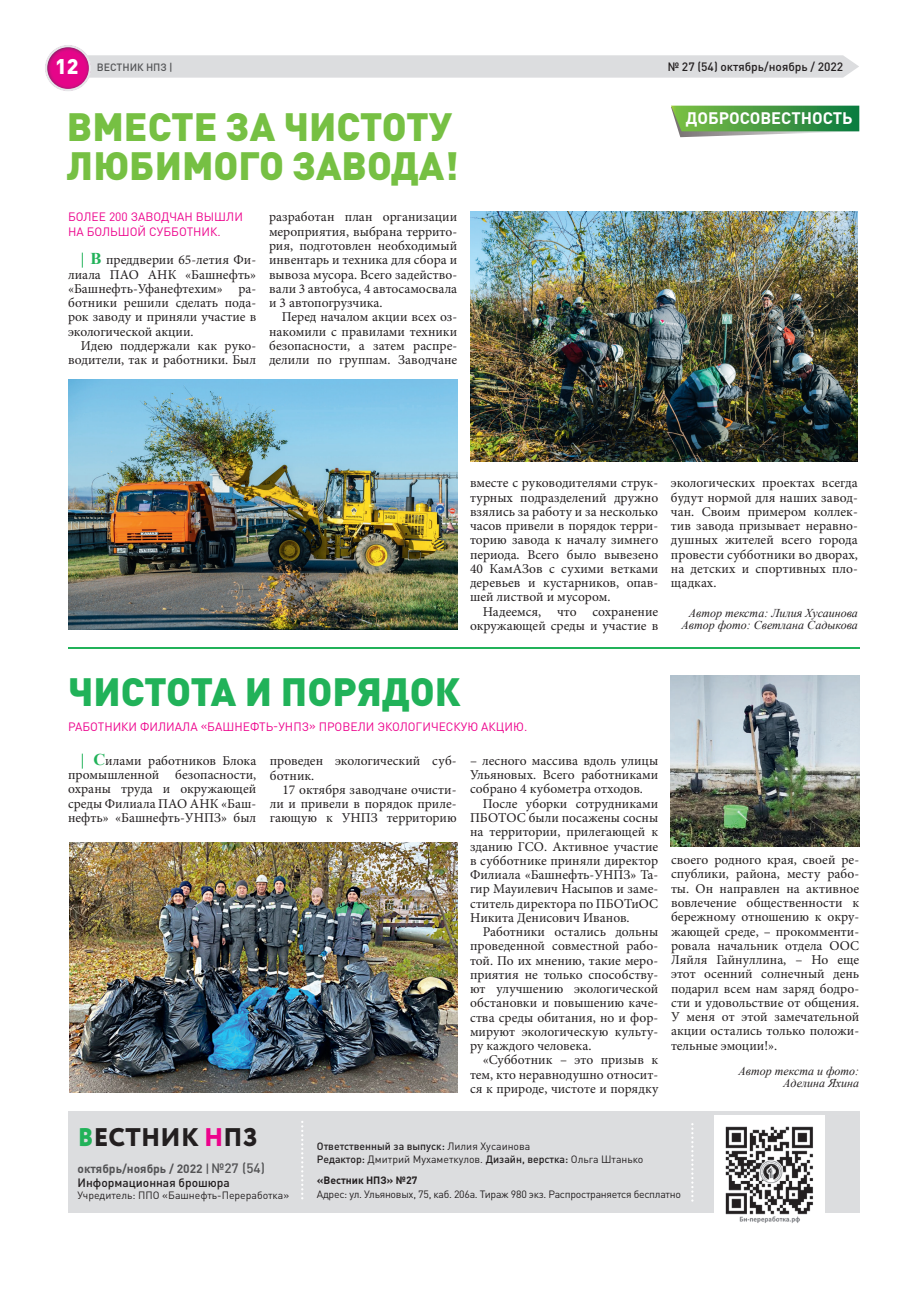
<style>
.page{position:relative;width:906px;height:1289px;background:#fff}
.page>*{position:absolute;margin:0;border:0;box-sizing:border-box;transform-origin:0 0}
.t1{font:900 39px/39px "DIN Pro";color:#76c043}
.t2{font:900 39px "DIN Pro";color:#21b259}
.t3{font:800 25.5px "Circe";letter-spacing:.01em;color:#231f20}
.t4{font:700 16.5px "DIN Pro";color:#fff}
.t5{font:13.5px/14.2px "Minion Pro";color:#231f20;text-align:justify}
.t6{font:12px/15px "DIN Pro";color:#ed028c}
.t7{font:italic 12px/12px "Times New Roman";color:#231f20;text-align:right}
.t8{font:500 12px/14.2px "DIN Pro";color:#231f20}
.t9{font:500 10.5px/13.5px "DIN Pro";color:#231f20}
.t10{font:10.5px "DIN Pro";letter-spacing:-.025em;color:#231f20}
.t11{font:10.5px "DIN Pro";color:#231f20}
.t12{font:700 10.5px "DIN Pro";color:#231f20}
.t13{font:500 10.5px "DIN Pro";color:#545557}
.s1{font-weight:900;font-size:21px;color:#fff}
.s2{font-family:"Times New Roman";font-weight:700;font-size:16.5px;color:#21b259}
.s3{color:#21b259}
.s4{color:#ed028c}
.s5{font-weight:700;color:#535355}
.s6{color:#535355}
.s7{font-size:13.5px;color:#535355}
.s8{font-weight:400}
</style>
<div class="page">
<svg style="left:45px;top:45px;width:814px;height:46px"></svg>
<div style="left:68px;top:1111px;width:791px;height:102px;background:#dcdddf"></div>
<svg style="left:691px;top:1123px;width:2px;height:78px"></svg>
<img style="left:714px;top:1115px;width:110px;height:108px">
<svg style="left:301px;top:1121px;width:2px;height:78px"></svg>
<img style="left:470px;top:212px;width:388px;height:250px">
<hr style="left:68px;top:647px;width:791px;height:2px;background:#21b259">
<img style="left:69px;top:842px;width:388px;height:250px">
<img style="left:69px;top:380px;width:388px;height:250px">
<svg style="left:671px;top:106px;width:189px;height:31px;background:#62a65f"></svg>
<img style="left:671px;top:675px;width:188px;height:171px">
<p class="t13" style="left:55px;top:60px;width:119px"><span class="s1">12</span> ВЕСТНИК НПЗ |</p>
<p class="t8" style="left:668px;top:59px;width:177px">№ 27 (54) октябрь/ноябрь / 2022</p>
<h1 class="t1" style="left:67px;top:106px;width:393px">ВМЕСТЕ ЗА ЧИСТОТУ<br>ЛЮБИМОГО ЗАВОДА!</h1>
<p class="t5" style="left:269px;top:210px;width:190px">разработан план организации мероприятия, выбрана террито&shy;рия, подготовлен необходимый инвентарь и техника для сбора и вывоза мусора. Всего задейство&shy;вали 3 автобуса, 4 автосамосвала и 3 автопогрузчика.</p>
<p class="t5" style="left:269px;top:310px;width:190px;text-indent:13px">Перед началом акции всех оз&shy;накомили с правилами техники безопасности, а затем распре&shy;делили по группам. Заводчане</p>
<p class="t6" style="left:68px;top:208px;width:176px">БОЛЕЕ 200 ЗАВОДЧАН ВЫШЛИ<br>НА БОЛЬШОЙ СУББОТНИК.</p>
<p class="t5" style="left:68px;top:253px;width:190px;text-indent:13px"><span class="s2">| В</span> преддверии 65-летия Фи&shy;лиала ПАО АНК «Башнефть» «Башнефть-Уфанефтехим» ра&shy;ботники решили сделать пода&shy;рок заводу и приняли участие в экологической акции.</p>
<p class="t5" style="left:68px;top:338px;width:190px;text-align:right">Идею поддержали как руко&shy;водители, так и работники. Был</p>
<p class="t4" style="left:686px;top:107px;width:168px">ДОБРОСОВЕСТНОСТЬ</p>
<p class="t5" style="left:470px;top:476px;width:190px">вместе с руководителями струк&shy;турных подразделений дружно взялись за работу и за несколько часов привели в порядок терри&shy;торию завода к началу зимнего периода. Всего было вывезено 40 КамАЗов с сухими ветками деревьев и кустарников, опав&shy;шей листвой и мусором.</p>
<p class="t5" style="left:470px;top:604px;width:190px;text-align:right">Надеемся, что сохранение окружающей среды и участие в</p>
<p class="t5" style="left:671px;top:476px;width:188px">экологических проектах всегда будут нормой для наших завод&shy;чан. Своим примером коллек&shy;тив завода призывает неравно&shy;душных жителей всего города провести субботники во дворах, на детских и спортивных пло&shy;щадках.</p>
<p class="t7" style="left:681px;top:607px;width:178px">Автор текста: Лилия Хусаинова<br>Автор фото: Светлана Садыкова</p>
<h1 class="t2" style="left:68px;top:665px;width:394px">ЧИСТОТА И ПОРЯДОК</h1>
<p class="t6" style="left:68px;top:719px;width:461px">РАБОТНИКИ ФИЛИАЛА «БАШНЕФТЬ-УНПЗ» ПРОВЕЛИ ЭКОЛОГИЧЕСКУЮ АКЦИЮ.</p>
<p class="t5" style="left:68px;top:753px;width:190px;text-indent:13px"><span class="s2">| С</span>илами работников Блока промышленной безопасности, охраны труда и окружающей среды Филиала ПАО АНК «Баш&shy;нефть» «Башнефть-УНПЗ» был</p>
<p class="t5" style="left:470px;top:753px;width:190px">– лесного массива вдоль улицы Ульяновых. Всего работниками собрано 4 кубометра отходов.</p>
<p class="t5" style="left:270px;top:754px;width:188px">проведен экологический суб&shy;ботник.</p>
<p class="t5" style="left:270px;top:782px;width:188px;text-indent:13px">17 октября заводчане очисти&shy;ли и привели в порядок приле&shy;гающую к УНПЗ территорию</p>
<p class="t5" style="left:470px;top:796px;width:190px;text-indent:13px">После уборки сотрудниками ПБОТОС были посажены сосны на территории, прилегающей к зданию ГСО. Активное участие в субботнике приняли директор Филиала «Башнефть-УНПЗ» Та&shy;гир Мауилевич Насыпов и заме&shy;ститель директора по ПБОТиОС Никита Денисович Иванов.</p>
<p class="t5" style="left:470px;top:924px;width:190px;text-indent:13px">Работники остались дольны проведенной совместной рабо&shy;той. По их мнению, такие меро&shy;приятия не только способству&shy;ют улучшению экологической обстановки и повышению каче&shy;ства среды обитания, но и фор&shy;мируют экологическую культу&shy;ру каждого человека.</p>
<p class="t5" style="left:470px;top:1053px;width:190px;text-indent:13px">«Субботник – это призыв к тем, кто неравнодушно относит&shy;ся к природе, чистоте и порядку</p>
<p class="t5" style="left:671px;top:852px;width:190px">своего родного края, своей ре&shy;спублики, района, месту рабо&shy;ты. Он направлен на активное вовлечение общественности к бережному отношению к окру&shy;жающей среде, – прокомменти&shy;ровала начальник отдела ООС Ляйля Гайнуллина, – Но еще этот осенний солнечный день подарил всем нам заряд бодро&shy;сти и удовольствие от общения.<br>У меня от этой замечательной акции остались только положи&shy;тельные эмоции!».</p>
<p class="t7" style="left:738px;top:1064px;width:122px">Автор текста и фото:<br>Аделина Яхина</p>
<h2 class="t3" style="left:78px;top:1119px;width:182px"><span class="s3">В</span>ЕСТНИК <span class="s4">Н</span>ПЗ</h2>
<p class="t8" style="left:78px;top:1160px;width:189px"><span class="s5">октябрь/ноябрь / 2022</span> <span class="s6">|</span> <span class="s7">№27 (54)<br></span>Информационная брошюра</p>
<p class="t11" style="left:78px;top:1187px;width:213px">Учредитель: ППО «Башнефть-Переработка»</p>
<p class="t9" style="left:317px;top:1138px;width:328px">Ответственный за выпуск: <span class="s8">Лилия Хусаинова<br></span>Редактор: <span class="s8">Дмитрий Мухаметкулов.</span> Дизайн, верстка: <span class="s8">Ольга Штанько</span></p>
<p class="t12" style="left:317px;top:1173px;width:102px">«Вестник НПЗ» №27</p>
<p class="t10" style="left:317px;top:1186px;width:365px">Адрес: ул. Ульяновых, 75, каб. 206а. Тираж 980 экз. Распространяется бесплатно</p>
</div>
